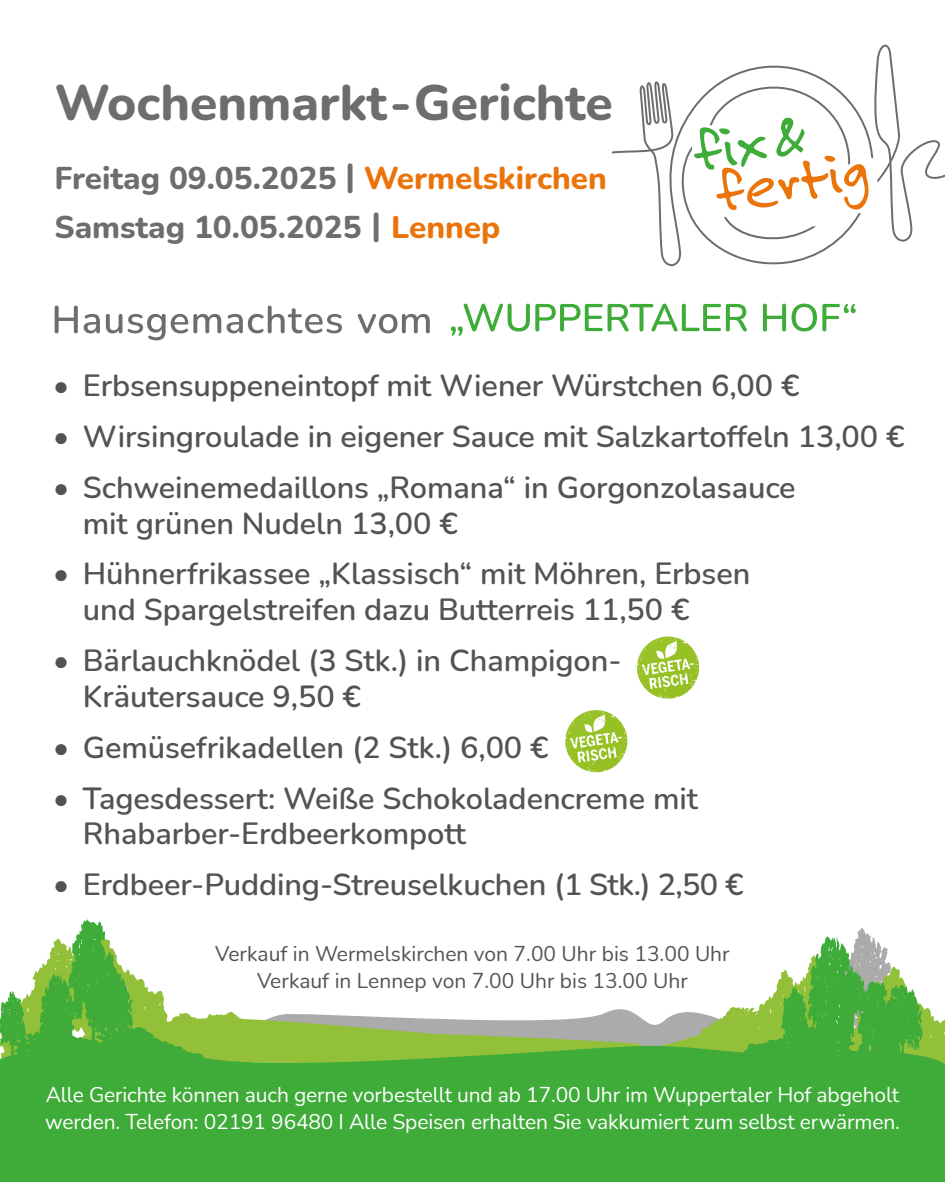
<style>
.page{position:relative;width:945px;height:1182px;background:#fff}
.page>*{position:absolute;margin:0;border:0;box-sizing:border-box;transform-origin:0 0}
.t1{font:800 49.88px "Nunito";color:#6c6d6d}
.t2{font:800 31.5px/49px "Nunito";color:#6c6d6d}
.t3{font:600 30.62px/35.9px "Nunito";letter-spacing:-.005em;color:#505456}
.t4{font:21px/27.1px "Nunito";letter-spacing:-.01em;color:#fff}
.t5{font:21px/26.2px "Nunito";color:#505456;text-align:center}
.s1{font-size:33.07px}
.s2{color:#eb740a}
</style>
<div class="page">
<svg style="left:873px;top:45px;width:72px;height:197px"></svg>
<svg style="left:612px;top:65px;width:261px;height:202px"></svg>
<svg style="left:0;top:919px;width:945px;height:262px;fill:#3fab39"></svg>
<svg style="left:55px;top:305px;width:23px;height:28px"></svg>
<svg style="left:84px;top:314px;width:16px;height:19px"></svg>
<svg style="left:106px;top:314px;width:16px;height:19px"></svg>
<svg style="left:128px;top:314px;width:93px;height:26px"></svg>
<svg style="left:227px;top:305px;width:115px;height:28px"></svg>
<svg style="left:358px;top:314px;width:72px;height:19px"></svg>
<svg style="left:451px;top:303px;width:296px;height:33px"></svg>
<svg style="left:763px;top:303px;width:23px;height:28px"></svg>
<svg style="left:792px;top:303px;width:64px;height:28px"></svg>
<svg style="left:640px;top:636px;width:54px;height:53px"></svg>
<svg style="left:568px;top:710px;width:54px;height:52px"></svg>
<h1 class="t1" style="left:55px;top:67px;width:560px">Wochenmarkt-Gerichte</h1>
<p class="t2" style="left:54px;top:152px;width:554px">Freitag 09.05.2025 <span class="s1">|</span> <span class="s2">Wermelskirchen<br></span>Samstag 10.05.2025 <span class="s1">|</span> <span class="s2">Lennep</span></p>
<p class="t3" style="left:53px;top:366px;width:748px">• Erbsensuppeneintopf mit Wiener Würstchen 6,00 €</p>
<p class="t3" style="left:53px;top:417px;width:853px">• Wirsingroulade in eigener Sauce mit Salzkartoffeln 13,00 €</p>
<p class="t3" style="left:83px;top:468px;width:714px;text-indent:-30px">• Schweinemedaillons „Romana“ in Gorgonzolasauce mit grünen Nudeln 13,00 €</p>
<p class="t3" style="left:83px;top:554px;width:669px;text-indent:-30px">• Hühnerfrikassee „Klassisch“ mit Möhren, Erbsen und Spargelstreifen dazu Butterreis 11,50 €</p>
<p class="t3" style="left:83px;top:641px;width:540px;text-indent:-30px">• Bärlauchknödel (3 Stk.) in Champigon-<br>Kräutersauce 9,50 €</p>
<p class="t3" style="left:53px;top:728px;width:497px">• Gemüsefrikadellen (2 Stk.) 6,00 €</p>
<p class="t3" style="left:83px;top:778px;width:617px;text-indent:-30px">• Tagesdessert: Weiße Schokoladencreme mit<br>Rhabarber-Erdbeerkompott</p>
<p class="t3" style="left:53px;top:865px;width:692px">• Erdbeer-Pudding-Streuselkuchen (1 Stk.) 2,50 €</p>
<p class="t5" style="left:215px;top:940px;width:516px">Verkauf in Wermelskirchen von 7.00 Uhr bis 13.00 Uhr<br>Verkauf in Lennep von 7.00 Uhr bis 13.00 Uhr</p>
<p class="t4" style="left:45px;top:1079px;width:856px">Alle Gerichte können auch gerne vorbestellt und ab 17.00 Uhr im Wuppertaler Hof abgeholt werden. Telefon: 02191 96480 I Alle Speisen erhalten Sie vakkumiert zum selbst erwärmen.</p>
</div>
